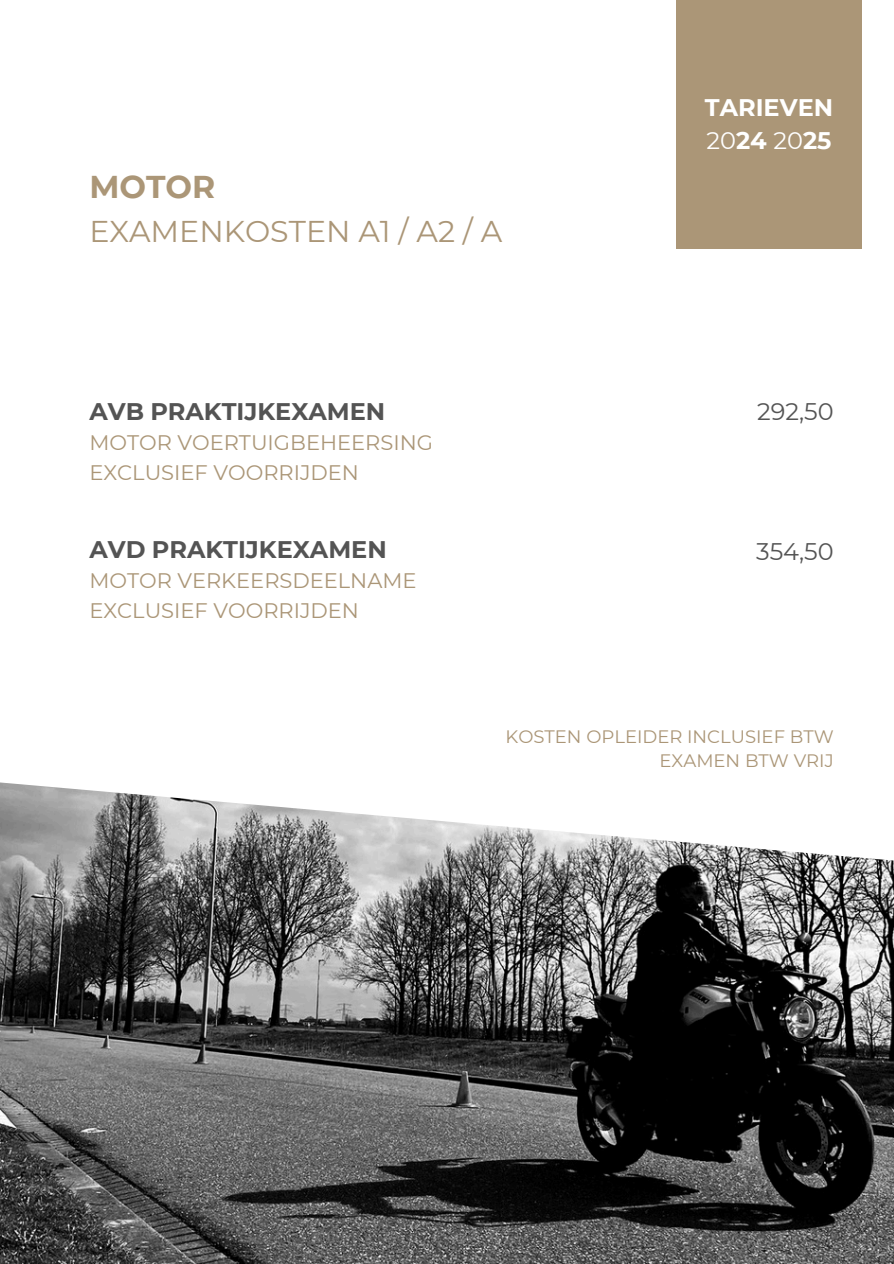
<style>
.page{position:relative;width:894px;height:1264px;background:#fff}
.page>*{position:absolute;margin:0;border:0;box-sizing:border-box;transform-origin:0 0}
.t1{font:700 31.5px "Montserrat";color:#ab9677}
.t2{font:30px "Montserrat";color:#ab9677}
.t3{font:700 24px "Montserrat";color:#545454}
.t4{font:700 24px/32.7px "Montserrat";color:#fff}
.t5{font:24px "Montserrat";color:#545454}
.t6{font:21px/29.2px "Montserrat";color:#ab9677}
.t7{font:18px "Montserrat";color:#ab9677}
.s1{font-weight:400}
</style>
<div class="page">
<div style="left:676px;top:0;width:185px;height:249px;background:#ab9677"></div>
<img style="left:0;top:782px;width:893px;height:481px">
<h3 class="t1" style="left:89px;top:167px;width:127px">MOTOR</h3>
<h3 class="t2" style="left:89px;top:212px;width:414px">EXAMENKOSTEN A1 / A2 / A</h3>
<h3 class="t3" style="left:89px;top:397px;width:297px">AVB PRAKTIJKEXAMEN</h3>
<h3 class="t6" style="left:89px;top:428px;width:345px">MOTOR VOERTUIGBEHEERSING<br>EXCLUSIEF VOORRIJDEN</h3>
<h2 class="t3" style="left:89px;top:534px;width:299px">AVD PRAKTIJKEXAMEN</h2>
<h2 class="t6" style="left:89px;top:566px;width:328px">MOTOR VERKEERSDEELNAME<br>EXCLUSIEF VOORRIJDEN</h2>
<h1 class="t4" style="left:704px;top:91px;width:130px">TARIEVEN<br><span class="s1">20</span>24 <span class="s1">20</span>25</h1>
<h2 class="t5" style="left:757px;top:397px;width:78px">292,50</h2>
<p class="t5" style="left:756px;top:537px;width:79px">354,50</p>
<p class="t7" style="left:505px;top:725px;width:329px">KOSTEN OPLEIDER INCLUSIEF BTW</p>
<p class="t7" style="left:659px;top:749px;width:175px">EXAMEN BTW VRIJ</p>
</div>
